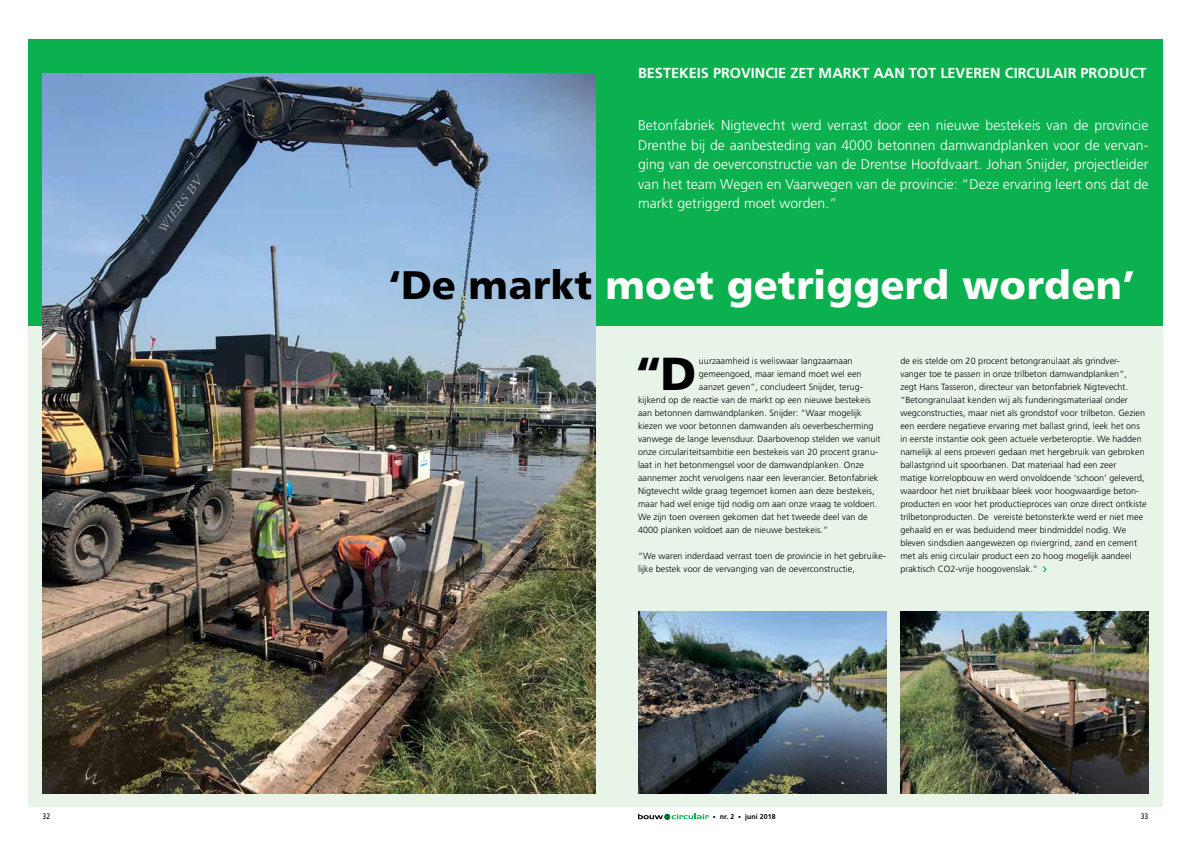
<style>
.page{position:relative;width:1191px;height:842px;background:#fff}
.page>*{position:absolute;margin:0;border:0;box-sizing:border-box;transform-origin:0 0}
.t1{font:900 46.2px "Frutiger";color:#000}
.t2{font:40px "Humanist 777 BT Black B";letter-spacing:.005em;color:#fff}
.t3{font:700 14.5px "Frutiger";color:#fff}
.t4{font:300 14px/19.5px "Frutiger";letter-spacing:.005em;color:#fff;text-align:justify}
.t5{font:300 9px/13px "Frutiger";letter-spacing:.005em;color:#000}
.t6{font:condensed 8px "Frutiger";color:#000}
.t7{font:700 7px "Frutiger";letter-spacing:.015em;color:#000}
.s1{color:#000}
.s2{font-size:6px}
</style>
<div class="page">
<div style="left:28px;top:39px;width:1134px;height:767px;background:#e9f4e8"></div>
<div style="left:28px;top:39px;width:1134px;height:286px;background:#0bb14e"></div>
<svg style="left:638px;top:814px;width:71px;height:6px"></svg>
<img style="left:43px;top:73px;width:552px;height:720px">
<img style="left:638px;top:611px;width:248px;height:182px">
<img style="left:900px;top:611px;width:248px;height:182px">
<h3 class="t3" style="left:638px;top:64px;width:18px">BESTEKEIS</h3>
<h3 class="t3" style="left:713px;top:64px;width:9px">PROVINCIE</h3>
<h3 class="t3" style="left:790px;top:64px;width:9px">ZET</h3>
<h3 class="t3" style="left:818px;top:64px;width:11px">MARKT</h3>
<h3 class="t3" style="left:873px;top:64px;width:12px">AAN</h3>
<h3 class="t3" style="left:909px;top:64px;width:11px">TOT</h3>
<h3 class="t3" style="left:940px;top:64px;width:10px">LEVEREN</h3>
<h3 class="t3" style="left:1004px;top:64px;width:9px">CIRCULAIR</h3>
<h3 class="t3" style="left:1080px;top:64px;width:11px">PRODUCT</h3>
<p class="t4" style="left:638px;top:115px;width:512px">Betonfabriek Nigtevecht werd verrast door een nieuwe bestekeis van de provincie Drenthe bij de aanbesteding van 4000 betonnen damwandplanken voor de vervan&shy;ging van de oeverconstructie van de Drentse Hoofdvaart. Johan Snijder, projectleider van het team Wegen en Vaarwegen van de provincie: “Deze ervaring leert ons dat de markt getriggerd moet worden.”</p>
<h2 class="t2" style="left:388px;top:259px;width:747px"><span class="s1">‘De markt</span> moet getriggerd worden’</h2>
<h1 class="t1" style="left:634px;top:346px;width:63px">“D</h1>
<p class="t5" style="left:699px;top:354px;width:155px">uurzaamheid is weliswaar langzaamaan</p>
<p class="t5" style="left:699px;top:367px;width:164px">gemeengoed, maar iemand moet wel een</p>
<p class="t5" style="left:699px;top:380px;width:166px">aanzet geven”, concludeert Snijder, terug-</p>
<p class="t5" style="left:638px;top:393px;width:234px">kijkend op de reactie van de markt op een nieuwe bestekeis</p>
<p class="t5" style="left:638px;top:406px;width:225px">aan betonnen damwandplanken. Snijder: “Waar mogelijk</p>
<p class="t5" style="left:638px;top:419px;width:237px">kiezen we voor betonnen damwanden als oeverbescherming</p>
<p class="t5" style="left:638px;top:432px;width:244px">vanwege de lange levensduur. Daarbovenop stelden we vanuit</p>
<p class="t5" style="left:638px;top:445px;width:241px">onze circulariteitsambitie een bestekeis van 20 procent granu-</p>
<p class="t5" style="left:638px;top:458px;width:227px">laat in het betonmengsel voor de damwandplanken. Onze</p>
<p class="t5" style="left:638px;top:471px;width:242px">aannemer zocht vervolgens naar een leverancier. Betonfabriek</p>
<p class="t5" style="left:638px;top:484px;width:238px">Nigtevecht wilde graag tegemoet komen aan deze bestekeis,</p>
<p class="t5" style="left:638px;top:497px;width:241px">maar had wel enige tijd nodig om aan onze vraag te voldoen.</p>
<p class="t5" style="left:638px;top:510px;width:231px">We zijn toen overeen gekomen dat het tweede deel van de</p>
<p class="t5" style="left:638px;top:523px;width:192px">4000 planken voldoet aan de nieuwe bestekeis.”</p>
<p class="t5" style="left:638px;top:549px;width:250px">“We waren inderdaad verrast toen de provincie in het gebruike&shy;lijke bestek voor de vervanging van de oeverconstructie,</p>
<p class="t5" style="left:900px;top:354px;width:248px">de eis stelde om 20 procent betongranulaat als grindver&shy;vanger toe te passen in onze trilbeton damwandplanken”,<br>zegt Hans Tasseron, directeur van betonfabriek Nigtevecht. “Betongranulaat kenden wij als funderingsmateriaal onder wegconstructies, maar niet als grondstof voor trilbeton. Gezien een eerdere negatieve ervaring met ballast grind, leek het ons in eerste instantie ook geen actuele verbeteroptie. We hadden namelijk al eens proeven gedaan met hergebruik van gebroken ballastgrind uit spoorbanen. Dat materiaal had een zeer<br>matige korrelopbouw en werd onvoldoende ‘schoon’ geleverd, waardoor het niet bruikbaar bleek voor hoogwaardige beton&shy;producten en voor het productieproces van onze direct ontkiste trilbetonproducten. De vereiste betonsterkte werd er niet mee gehaald en er was beduidend meer bindmiddel nodig. We bleven sindsdien aangewezen op riviergrind, zand en cement met als enig circulair product een zo hoog mogelijk aandeel praktisch CO2-vrije hoogovenslak.”</p>
<p class="t6" style="left:43px;top:812px;width:9px">32</p>
<p class="t7" style="left:713px;top:812px;width:64px"><span class="s2">•</span> NR. 2 <span class="s2">•</span> JUNI 2018</p>
<p class="t6" style="left:1140px;top:812px;width:9px">33</p>
</div>
